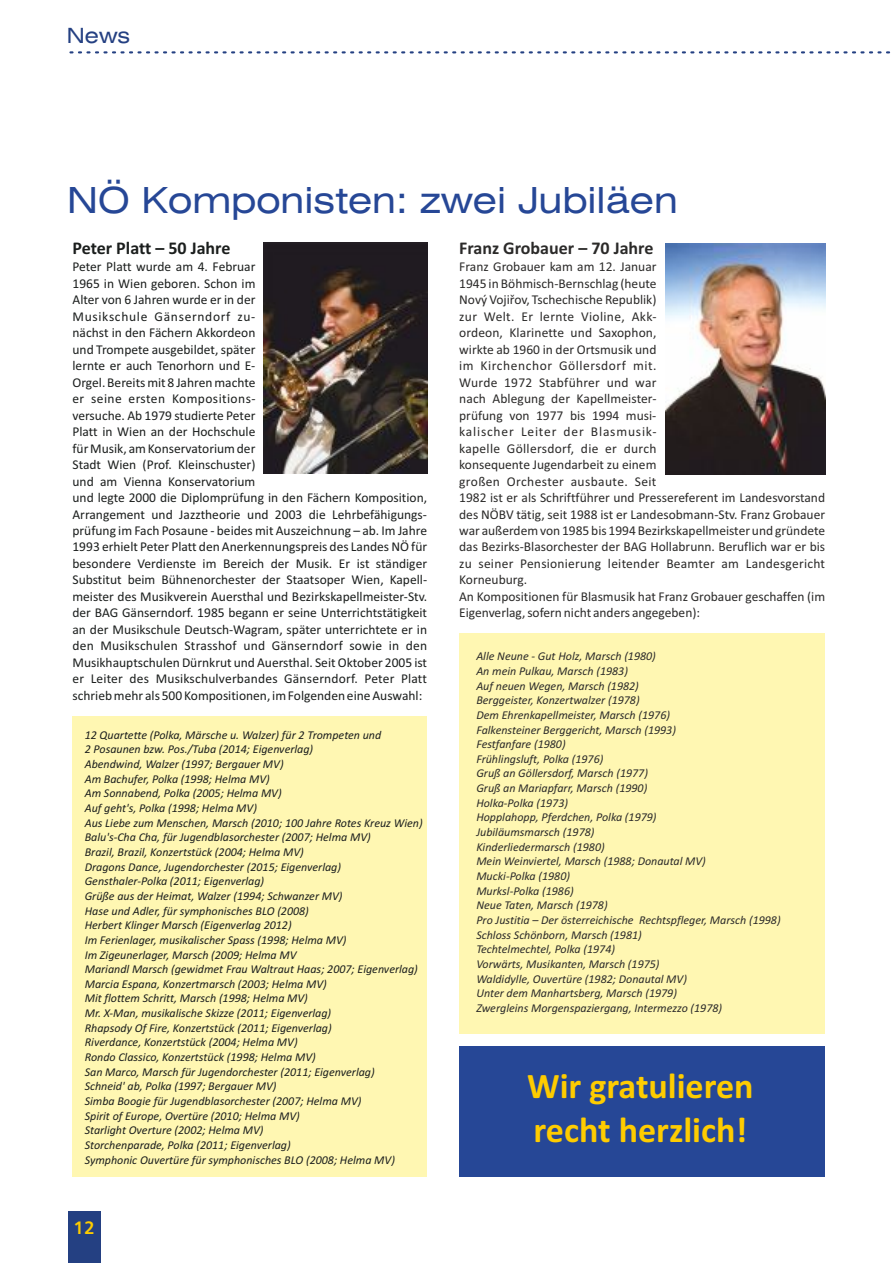
<style>
.page{position:relative;width:893px;height:1263px;background:#fff}
.page>*{position:absolute;margin:0;border:0;box-sizing:border-box;transform-origin:0 0}
.t1{font:700 36px/44px "Calibri";color:#fecc00}
.t2{font:expanded 36px "Swiss 721 BT";color:#264796}
.t3{font:expanded 21px "Swiss 721 BT";color:#244082}
.t4{font:700 18px "Calibri";color:#2b2a29}
.t5{font:700 18px "Calibri";color:#1b1e1d}
.t6{font:18px "Humanist 777 BT Bold B";color:#fecc00}
.t7{font:13.5px/16.5px "Calibri";color:#1b1e1d}
.t8{font:13.5px/16.5px "Calibri";color:#2b2a29}
.t9{font:italic 12px/14.7px "Calibri";color:#1b1e1d}
.t10{font:italic 12px/14.7px "Calibri";color:#2b2a29}
</style>
<div class="page">
<img style="left:665px;top:243px;width:160px;height:232px">
<img style="left:264px;top:242px;width:163px;height:232px">
<div style="left:68px;top:1211px;width:32px;height:52px;background:#244082"></div>
<svg style="left:70px;top:51px;width:821px;height:2px"></svg>
<div style="left:73px;top:716px;width:354px;height:461px;background:#fff7b2"></div>
<div style="left:459px;top:633px;width:366px;height:401px;background:#fff7b2"></div>
<div style="left:459px;top:1046px;width:366px;height:131px;background:#264796"></div>
<h2 class="t3" style="left:67px;top:27px;width:65px">News</h2>
<h1 class="t2" style="left:67px;top:186px;width:612px">NÖ Komponisten: zwei Jubiläen</h1>
<h3 class="t5" style="left:73px;top:240px;width:159px">Peter Platt – 50 Jahre</h3>
<p class="t7" style="left:72px;top:260px;width:356px">Peter Platt wurde am 4. Februar<br>1965 in Wien geboren. Schon im<br>Alter von 6 Jahren wurde er in der<br>Musikschule Gänserndorf zu-<br>nächst in den Fächern Akkordeon<br>und Trompete ausgebildet, später<br>lernte er auch Tenorhorn und E-<br>Orgel. Bereits mit 8 Jahren machte<br>er seine ersten Kompositions-<br>versuche. Ab 1979 studierte Peter<br>Platt in Wien an der Hochschule<br>für Musik, am Konservatorium der<br>Stadt Wien (Prof. Kleinschuster)<br>und am Vienna Konservatorium<br>und legte 2000 die Diplomprüfung in den Fächern Komposition, Arrangement und Jazztheorie und 2003 die Lehrbefähigungs&shy;prüfung im Fach Posaune - beides mit Auszeichnung – ab. Im Jahre 1993 erhielt Peter Platt den Anerkennungspreis des Landes NÖ für besondere Verdienste im Bereich der Musik. Er ist ständiger Substitut beim Bühnenorchester der Staatsoper Wien, Kapell&shy;meister des Musikverein Auersthal und Bezirkskapellmeister-Stv. der BAG Gänserndorf. 1985 begann er seine Unterrichtstätigkeit an der Musikschule Deutsch-Wagram, später unterrichtete er in den Musikschulen Strasshof und Gänserndorf sowie in den Musikhauptschulen Dürnkrut und Auersthal. Seit Oktober 2005 ist er Leiter des Musikschulverbandes Gänserndorf. Peter Platt schrieb mehr als 500 Kompositionen, im Folgenden eine Auswahl:</p>
<h3 class="t4" style="left:459px;top:240px;width:196px">Franz Grobauer – 70 Jahre</h3>
<p class="t8" style="left:459px;top:260px;width:367px">Franz Grobauer kam am 12. Januar<br>1945 in Böhmisch-Bernschlag (heute<br>Nový Vojiřov, Tschechische Republik)<br>zur Welt. Er lernte Violine, Akk-<br>ordeon, Klarinette und Saxophon,<br>wirkte ab 1960 in der Ortsmusik und<br>im Kirchenchor Göllersdorf mit.<br>Wurde 1972 Stabführer und war<br>nach Ablegung der Kapellmeister-<br>prüfung von 1977 bis 1994 musi-<br>kalischer Leiter der Blasmusik-<br>kapelle Göllersdorf, die er durch<br>konsequente Jugendarbeit zu einem<br>großen Orchester ausbaute. Seit<br>1982 ist er als Schriftführer und Pressereferent im Landesvorstand des NÖBV tätig, seit 1988 ist er Landesobmann-Stv. Franz Grobauer war außerdem von 1985 bis 1994 Bezirkskapellmeister und gründete das Bezirks-Blasorchester der BAG Hollabrunn. Beruflich war er bis zu seiner Pensionierung leitender Beamter am Landesgericht Korneuburg.<br>An Kompositionen für Blasmusik hat Franz Grobauer geschaffen (im Eigenverlag, sofern nicht anders angegeben):</p>
<p class="t10" style="left:476px;top:650px;width:306px">Alle Neune - Gut Holz, Marsch (1980)<br>An mein Pulkau, Marsch (1983)<br>Auf neuen Wegen, Marsch (1982)<br>Berggeister, Konzertwalzer (1978)<br>Dem Ehrenkapellmeister, Marsch (1976)<br>Falkensteiner Berggericht, Marsch (1993)<br>Festfanfare (1980)<br>Frühlingsluft, Polka (1976)<br>Gruß an Göllersdorf, Marsch (1977)<br>Gruß an Mariapfarr, Marsch (1990)<br>Holka-Polka (1973)<br>Hopplahopp, Pferdchen, Polka (1979)<br>Jubiläumsmarsch (1978)<br>Kinderliedermarsch (1980)<br>Mein Weinviertel, Marsch (1988; Donautal MV)<br>Mucki-Polka (1980)<br>Murksl-Polka (1986)<br>Neue Taten, Marsch (1978)<br>Pro Justitia – Der österreichische Rechtspfleger, Marsch (1998)<br>Schloss Schönborn, Marsch (1981)<br>Techtelmechtel, Polka (1974)<br>Vorwärts, Musikanten, Marsch (1975)<br>Waldidylle, Ouvertüre (1982; Donautal MV)<br>Unter dem Manhartsberg, Marsch (1979)<br>Zwergleins Morgenspaziergang, Intermezzo (1978)</p>
<p class="t9" style="left:85px;top:728px;width:339px">12 Quartette (Polka, Märsche u. Walzer) für 2 Trompeten und<br>2 Posaunen bzw. Pos./Tuba (2014; Eigenverlag)<br>Abendwind, Walzer (1997; Bergauer MV)<br>Am Bachufer, Polka (1998; Helma MV)<br>Am Sonnabend, Polka (2005; Helma MV)<br>Auf geht's, Polka (1998; Helma MV)<br>Aus Liebe zum Menschen, Marsch (2010; 100 Jahre Rotes Kreuz Wien)<br>Balu's-Cha Cha, für Jugendblasorchester (2007; Helma MV)<br>Brazil, Brazil, Konzertstück (2004; Helma MV)<br>Dragons Dance, Jugendorchester (2015; Eigenverlag)<br>Gensthaler-Polka (2011; Eigenverlag)<br>Grüße aus der Heimat, Walzer (1994; Schwanzer MV)<br>Hase und Adler, für symphonisches BLO (2008)<br>Herbert Klinger Marsch (Eigenverlag 2012)<br>Im Ferienlager, musikalischer Spass (1998; Helma MV)<br>Im Zigeunerlager, Marsch (2009; Helma MV<br>Mariandl Marsch (gewidmet Frau Waltraut Haas; 2007; Eigenverlag)<br>Marcia Espana, Konzertmarsch (2003; Helma MV)<br>Mit flottem Schritt, Marsch (1998; Helma MV)<br>Mr. X-Man, musikalische Skizze (2011; Eigenverlag)<br>Rhapsody Of Fire, Konzertstück (2011; Eigenverlag)<br>Riverdance, Konzertstück (2004; Helma MV)<br>Rondo Classico, Konzertstück (1998; Helma MV)<br>San Marco, Marsch für Jugendorchester (2011; Eigenverlag)<br>Schneid' ab, Polka (1997; Bergauer MV)<br>Simba Boogie für Jugendblasorchester (2007; Helma MV)<br>Spirit of Europe, Overtüre (2010; Helma MV)<br>Starlight Overture (2002; Helma MV)<br>Storchenparade, Polka (2011; Eigenverlag)<br>Symphonic Ouvertüre für symphonisches BLO (2008; Helma MV)</p>
<h1 class="t1" style="left:527px;top:1067px;width:228px">Wir gratulieren recht herzlich!</h1>
<h3 class="t6" style="left:73px;top:1220px;width:23px">12</h3>
</div>
